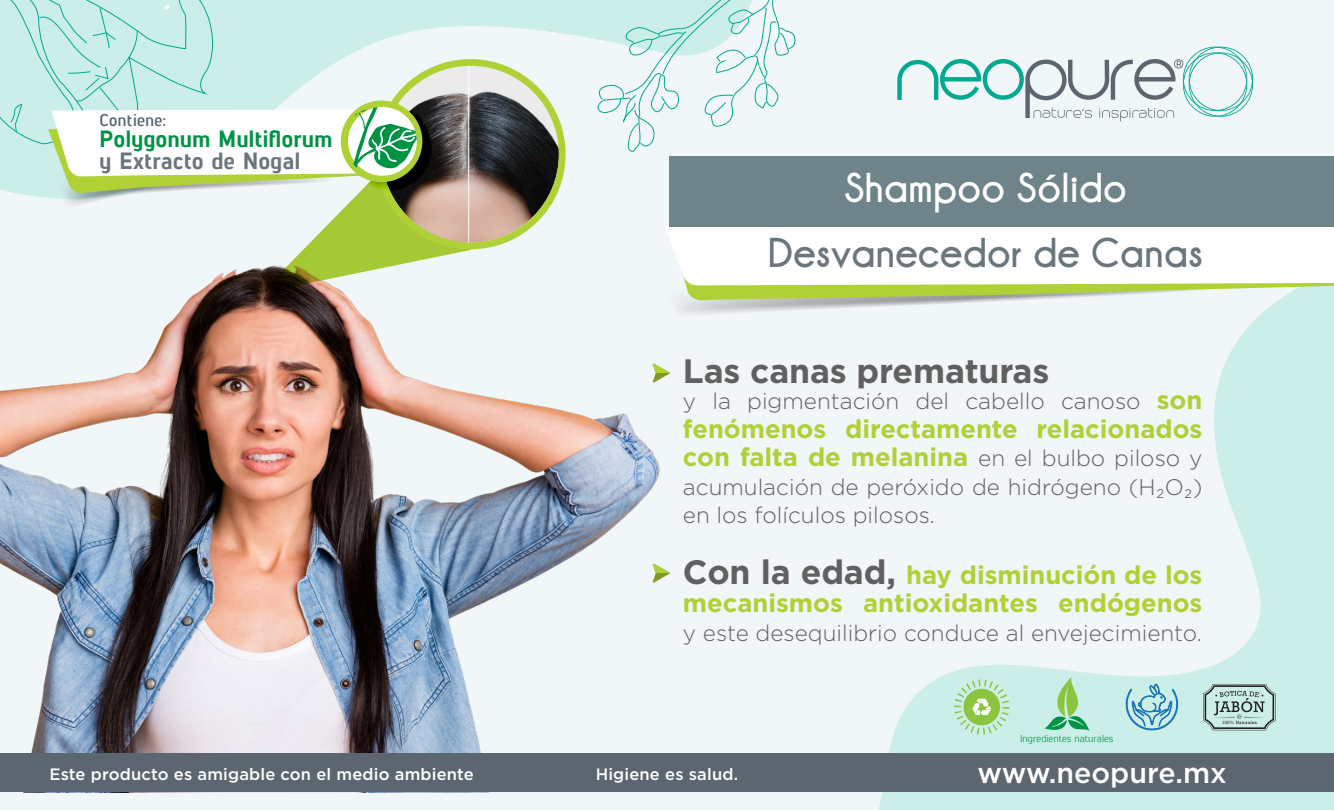
<style>
.page{position:relative;width:1334px;height:810px;background:#f1f6f8}
.page>*{position:absolute;margin:0;border:0;box-sizing:border-box;transform-origin:0 0}
.t1{font:42.75px "Champagne&Limousines Thick";letter-spacing:.01em;color:#6a767c}
.t2{font:42.75px "Champagne&Limousines Thick";letter-spacing:.01em;color:#fff}
.t3{font:700 33.75px "Gotham";letter-spacing:-.005em;color:#606060}
.t4{font:500 28.58px "Gotham";color:#fff}
.t5{font:700 25.5px/28.5px "Gotham";color:#afd136}
.t6{font:23.48px "Lintel Regular 6";letter-spacing:.025em;color:#009345}
.t7{font:23.48px "Lintel Regular 6";letter-spacing:.025em;color:#6a767c}
.t8{font:300 22.5px/28.5px "Gotham";color:#606060}
.t9{font:16.88px "Lintel Regular 8";letter-spacing:.025em;color:#5b6670}
.t10{font:500 16.5px "Gotham";letter-spacing:.01em;color:#fff}
.t11{font:10.05px "Lintel";color:#009345}
.s1{font-weight:700;font-size:25.5px;color:#afd136}
.s2{font-weight:300;font-size:22.5px;color:#606060}
.s3{font-size:33.75px;color:#606060}
</style>
<div class="page">
<img style="left:0;top:201px;width:670px;height:552px">
<svg style="left:897px;top:47px;width:356px;height:74px"></svg>
<svg style="left:879px;top:319px;width:455px;height:491px"></svg>
<svg style="left:954px;top:680px;width:55px;height:55px;background:#b6dfa9"></svg>
<svg style="left:1125px;top:680px;width:53px;height:51px;background:#a0d0dd"></svg>
<svg style="left:1044px;top:677px;width:45px;height:58px;background:#a5dab4"></svg>
<svg style="left:1203px;top:684px;width:72px;height:46px;background:#a5bfbb"></svg>
<svg style="left:565px;top:0;width:105px;height:201px"></svg>
<svg style="left:597px;top:0;width:199px;height:153px"></svg>
<svg style="left:0;top:0;width:565px;height:293px"></svg>
<div style="left:0;top:753px;width:1334px;height:39px;background:#5b6670"></div>
<svg style="left:664px;top:225px;width:670px;height:94px"></svg>
<div style="left:670px;top:156px;width:664px;height:70px;background:#6e848a"></div>
<svg style="left:652px;top:363px;width:18px;height:20px"></svg>
<svg style="left:652px;top:563px;width:18px;height:20px"></svg>
<p class="t9" style="left:99px;top:109px;width:68px">Contiene:</p>
<p class="t6" style="left:99px;top:122px;width:234px">Polygonum Multiflorum</p>
<p class="t7" style="left:99px;top:144px;width:202px">y Extracto de Nogal</p>
<h1 class="t2" style="left:844px;top:163px;width:284px">Shampoo Sólido</h1>
<h1 class="t1" style="left:768px;top:228px;width:437px">Desvanecedor de Canas</h1>
<h2 class="t3" style="left:683px;top:348px;width:368px">Las canas prematuras</h2>
<p class="t8" style="left:683px;top:387px;width:521px">y la pigmentación del cabello canoso <span class="s1">son</span></p>
<p class="t5" style="left:683px;top:415px;width:521px">fenómenos directamente relacionados con falta de melanina <span class="s2">en el bulbo piloso y</span></p>
<p class="t8" style="left:683px;top:472px;width:521px">acumulación de peróxido de hidrógeno (H2O2) en los folículos pilosos.</p>
<p class="t5" style="left:683px;top:560px;width:521px"><span class="s3">Con la edad,</span> hay disminución de los mecanismos antioxidantes endógenos</p>
<p class="t8" style="left:683px;top:618px;width:520px">y este desequilibrio conduce al envejecimiento.</p>
<p class="t11" style="left:1020px;top:732px;width:95px">Ingredientes naturales</p>
<p class="t10" style="left:49px;top:763px;width:426px">Este producto es amigable con el medio ambiente</p>
<p class="t10" style="left:595px;top:763px;width:144px">Higiene es salud.</p>
<p class="t4" style="left:977px;top:754px;width:251px">www.neopure.mx</p>
</div>
